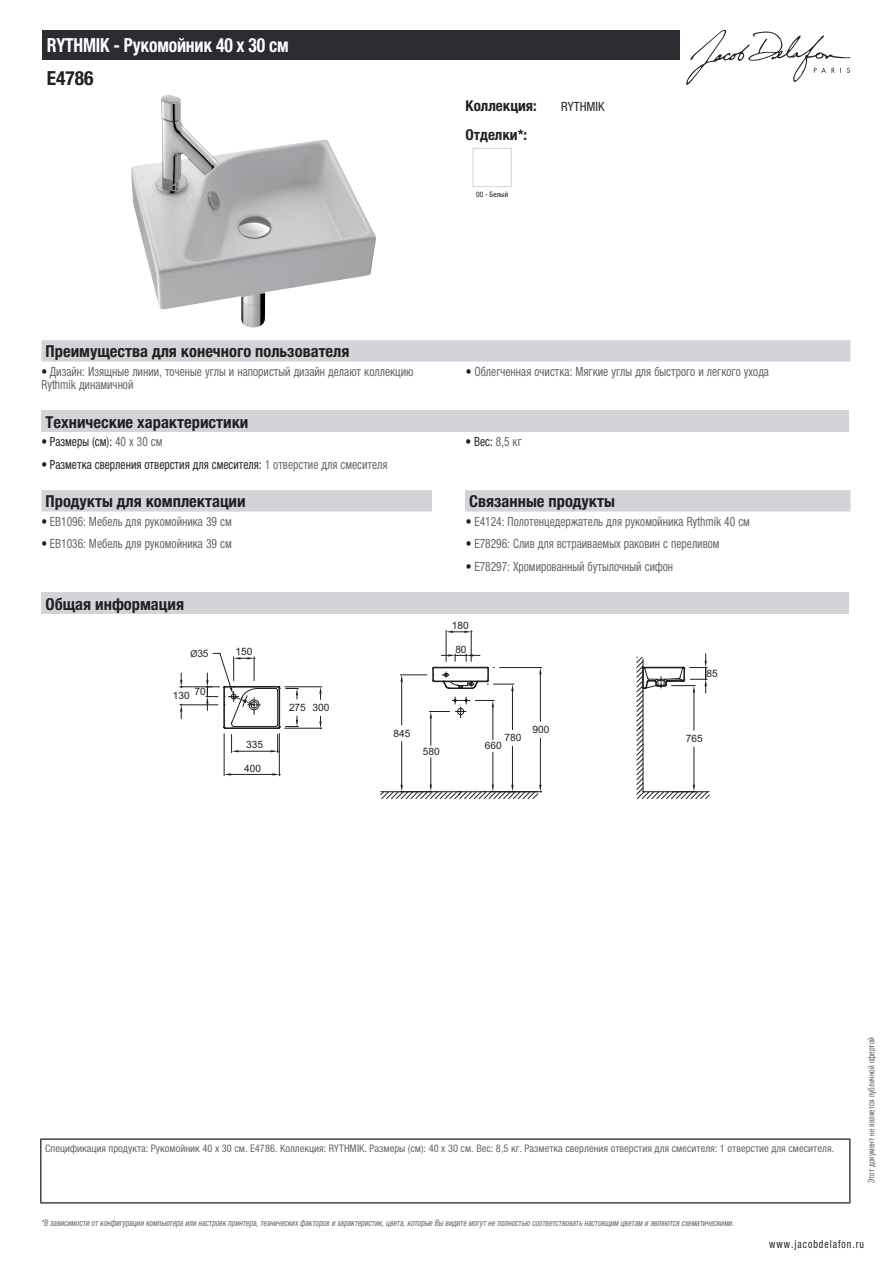
<style>
.page{position:relative;width:893px;height:1263px;background:#fff}
.page>*{position:absolute;margin:0;border:0;box-sizing:border-box;transform-origin:0 0}
.t1{font:700 condensed 19.5px "Helvetica Neue LTCYR";letter-spacing:-.01em;color:#fff;scale:.9 1}
.t2{font:700 condensed 19.5px "Helvetica Neue LTCYR";color:#231f20}
.t3{font:700 condensed 16.5px "Helvetica Neue LTCYR";color:#231f20}
.t4{font:700 condensed 15px "Helvetica Neue LTCYR";color:#231f20}
.t5{font:condensed 12.75px/13.5px "Helvetica Neue LTCYR";color:#626568;scale:.9 1}
.t6{font:condensed 12.75px "Helvetica Neue LTCYR";color:#231f20;scale:.9 1}
.t7{font:condensed 12.75px "Helvetica Neue LTCYR";color:#231f20}
.t8{font:condensed 11.25px "Helvetica Neue LTCYR";letter-spacing:.1em;color:#231f20;scale:.87 1}
.t9{font:condensed 10.5px "Helvetica Neue LTCYR";color:#626568}
.t10{font:10.2px "Arial";color:#231f20}
.t11{font:italic condensed 9px "Helvetica Neue LTCYR";color:#626568;scale:.87 1}
.t12{font:condensed 9px "Helvetica Neue LTCYR";color:#626568;scale:.87 1}
.t13{font:condensed 7.5px "Helvetica Neue LTCYR";color:#231f20}
.s1{color:#231f20}
.s2{color:#626568}
.s3{font-family:"Myriad Pro"}
</style>
<div class="page">
<svg style="left:686px;top:30px;width:164px;height:55px"></svg>
<img style="left:131px;top:95px;width:245px;height:233px">
<div style="left:473px;top:148px;width:39px;height:39px;border:1px solid #d3d4da"></div>
<div style="left:41px;top:340px;width:809px;height:22px;background:#d3d4da"></div>
<div style="left:41px;top:411px;width:808px;height:21px;background:#d3d4da"></div>
<div style="left:41px;top:490px;width:809px;height:21px;background:#d3d4da"></div>
<div style="left:432px;top:490px;width:33px;height:21px;background:#fff"></div>
<div style="left:41px;top:592px;width:808px;height:22px;background:#d3d4da"></div>
<hr style="left:446px;top:630px;width:1px;height:31px;background:#231f20">
<hr style="left:471px;top:630px;width:1px;height:31px;background:#231f20">
<svg style="left:446px;top:631px;width:26px;height:2px"></svg>
<hr style="left:180px;top:704px;width:38px;height:1px;background:#231f20">
<hr style="left:180px;top:686px;width:32px;height:1px;background:#231f20">
<svg style="left:180px;top:704px;width:2px;height:15px"></svg>
<svg style="left:180px;top:673px;width:2px;height:15px"></svg>
<svg style="left:380px;top:792px;width:330px;height:7px"></svg>
<svg style="left:206px;top:652px;width:501px;height:140px"></svg>
<div style="left:43px;top:30px;width:637px;height:30px;background:#2a2c32"></div>
<hr style="left:40px;top:1138px;width:810px;height:2px;background:#040503">
<hr style="left:40px;top:1140px;width:1px;height:62px;background:#040503">
<hr style="left:849px;top:1140px;width:1px;height:62px;background:#040503">
<hr style="left:40px;top:1202px;width:810px;height:1px;background:#040503">
<h1 class="t1" style="left:47px;top:34px;width:270px">RYTHMIK - Рукомойник 40 х 30 см</h1>
<h1 class="t2" style="left:47px;top:67px;width:48px">E4786</h1>
<p class="t4" style="left:466px;top:97px;width:73px">Коллекция:</p>
<p class="t7" style="left:561px;top:99px;width:45px">RYTHMIK</p>
<p class="t4" style="left:466px;top:126px;width:63px">Отделки*:</p>
<p class="t13" style="left:476px;top:190px;width:34px">00 - Белый</p>
<p class="t3" style="left:46px;top:342px;width:305px">Преимущества для конечного пользователя</p>
<p class="t5" style="left:41px;top:365px;width:415px"><span class="s1">•</span> Дизайн: Изящные линии, точеные углы и напористый дизайн делают коллекцию<br>Rythmik динамичной</p>
<p class="t5" style="left:466px;top:365px;width:338px"><span class="s1">•</span> Облегченная очистка: Мягкие углы для быстрого и легкого ухода</p>
<p class="t3" style="left:46px;top:413px;width:204px">Технические характеристики</p>
<p class="t6" style="left:41px;top:434px;width:136px">• Размеры (см): <span class="s2">40 x 30 см</span></p>
<p class="t6" style="left:466px;top:434px;width:64px">• Вес: <span class="s2">8,5 кг</span></p>
<p class="t6" style="left:41px;top:457px;width:386px">• Разметка сверления отверстия для смесителя: <span class="s2">1 отверстие для смесителя</span></p>
<p class="t3" style="left:46px;top:492px;width:202px">Продукты для комплектации</p>
<p class="t3" style="left:469px;top:492px;width:147px">Связанные продукты</p>
<p class="t5" style="left:41px;top:515px;width:213px"><span class="s1">•</span> EB1096: Mебель для рукомойника 39 см</p>
<p class="t5" style="left:466px;top:515px;width:317px"><span class="s1">•</span> E4124: Полотенцедержатель для рукомойника Rythmik 40 см</p>
<p class="t5" style="left:41px;top:537px;width:213px"><span class="s1">•</span> EB1036: Мебель для рукомойника 39 см</p>
<p class="t5" style="left:466px;top:537px;width:283px"><span class="s1">•</span> E78296: Слив для встраиваемых раковин с переливом</p>
<p class="t5" style="left:466px;top:560px;width:232px"><span class="s1">•</span> E78297: Хромированный бутылочный сифон</p>
<p class="t3" style="left:46px;top:594px;width:140px">Общая информация</p>
<p class="t10" style="left:452px;top:619px;width:18px">180</p>
<p class="t10" style="left:190px;top:646px;width:20px"><span class="s3">Ø</span>35</p>
<p class="t10" style="left:194px;top:685px;width:13px">70</p>
<p class="t10" style="left:173px;top:689px;width:18px">130</p>
<p class="t10" style="left:236px;top:645px;width:18px">150</p>
<p class="t10" style="left:246px;top:738px;width:18px">335</p>
<p class="t10" style="left:244px;top:761px;width:18px">400</p>
<p class="t10" style="left:289px;top:701px;width:42px">275 300</p>
<p class="t10" style="left:455px;top:642px;width:13px">80</p>
<p class="t10" style="left:394px;top:726px;width:18px">845</p>
<p class="t10" style="left:423px;top:745px;width:18px">580</p>
<p class="t10" style="left:504px;top:731px;width:18px">780</p>
<p class="t10" style="left:485px;top:739px;width:18px">660</p>
<p class="t10" style="left:532px;top:723px;width:18px">900</p>
<p class="t10" style="left:706px;top:666px;width:13px">85</p>
<p class="t10" style="left:686px;top:732px;width:18px">765</p>
<p class="t9" style="left:45px;top:1142px;width:791px">Спецификация продукта: Рукомойник 40 х 30 см. E4786. Коллекция: RYTHMIK. Размеры (см): 40 x 30 см. Вес: 8,5 кг. Разметка сверления отверстия для смесителя: 1 отверстие для смесителя.</p>
<p class="t11" style="left:41px;top:1218px;width:800px">*В зависимости отконфигурации компьютера или настроек принтера,техническихфакторов и характеристик,цвета,которые Вы видите могутне полностью соответствоватьнастоящим цветам и являются схематическими.</p>
<p class="t12" style="left:866px;top:1183px;width:169px;rotate:-90deg">Этот документ не является публичной офертой</p>
<p class="t8" style="left:769px;top:1237px;width:110px">www.jacobdelafon.ru</p>
</div>
